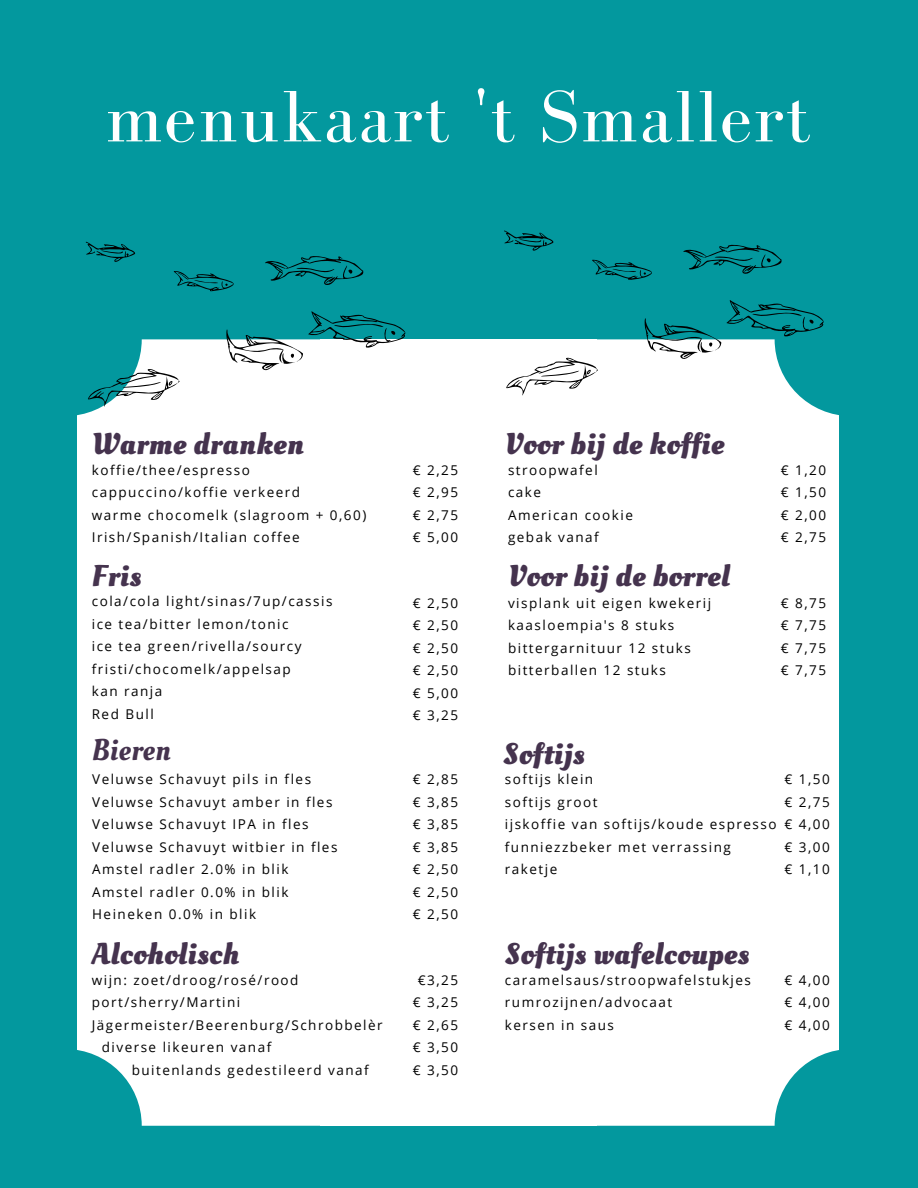
<style>
.page{position:relative;width:918px;height:1188px;background:#03989e}
.page>*{position:absolute;margin:0;border:0;box-sizing:border-box;transform-origin:0 0}
.t1{font:75px "Bodoni FLF";letter-spacing:.02em;color:#fff}
.t2{font:700 30px "Oleo Script";letter-spacing:.02em;color:#45334e}
.t3{font:30px "Oleo Script";letter-spacing:.02em;color:#45334e}
.t4{font:13.5px "Open Sans";letter-spacing:.11em;color:#000}
</style>
<div class="page">
<div style="left:78px;top:409px;width:242px;height:186px;background:#fff"></div>
<div style="left:320px;top:339px;width:276px;height:262px;background:#fff"></div>
<div style="left:596px;top:398px;width:242px;height:197px;background:#fff"></div>
<div style="left:78px;top:595px;width:249px;height:275px;background:#fff"></div>
<div style="left:320px;top:595px;width:276px;height:275px;background:#fff"></div>
<div style="left:589px;top:595px;width:249px;height:275px;background:#fff"></div>
<div style="left:78px;top:870px;width:242px;height:256px;background:#fff"></div>
<div style="left:320px;top:864px;width:276px;height:262px;background:#fff"></div>
<div style="left:596px;top:870px;width:242px;height:256px;background:#fff"></div>
<svg style="left:504px;top:230px;width:320px;height:168px"></svg>
<svg style="left:85px;top:241px;width:321px;height:168px"></svg>
<p class="t1" style="left:106px;top:76px;width:707px">menukaart 't Smallert</p>
<p class="t2" style="left:92px;top:424px;width:213px">Warme dranken</p>
<p class="t4" style="left:92px;top:460px;width:160px">koffie/thee/espresso</p>
<p class="t4" style="left:92px;top:483px;width:210px">cappuccino/koffie verkeerd</p>
<p class="t4" style="left:92px;top:505px;width:276px">warme chocomelk (slagroom + 0,60)</p>
<p class="t4" style="left:92px;top:528px;width:210px">Irish/Spanish/Italian coffee</p>
<p class="t2" style="left:92px;top:556px;width:51px">Fris</p>
<p class="t4" style="left:92px;top:592px;width:242px">cola/cola light/sinas/7up/cassis</p>
<p class="t4" style="left:92px;top:614px;width:198px">ice tea/bitter lemon/tonic</p>
<p class="t4" style="left:92px;top:637px;width:211px">ice tea green/rivella/sourcy</p>
<p class="t4" style="left:92px;top:659px;width:201px">fristi/chocomelk/appelsap</p>
<p class="t4" style="left:92px;top:682px;width:72px">kan ranja</p>
<p class="t4" style="left:92px;top:704px;width:63px">Red Bull</p>
<p class="t3" style="left:92px;top:730px;width:80px">Bieren</p>
<p class="t4" style="left:92px;top:770px;width:220px">Veluwse Schavuyt pils in fles</p>
<p class="t4" style="left:92px;top:792px;width:242px">Veluwse Schavuyt amber in fles</p>
<p class="t4" style="left:92px;top:815px;width:218px">Veluwse Schavuyt IPA in fles</p>
<p class="t4" style="left:92px;top:837px;width:247px">Veluwse Schavuyt witbier in fles</p>
<p class="t4" style="left:92px;top:860px;width:198px">Amstel radler 2.0% in blik</p>
<p class="t4" style="left:92px;top:882px;width:198px">Amstel radler 0.0% in blik</p>
<p class="t4" style="left:92px;top:905px;width:165px">Heineken 0.0% in blik</p>
<p class="t2" style="left:92px;top:934px;width:149px">Alcoholisch</p>
<p class="t4" style="left:92px;top:970px;width:208px">wijn: zoet/droog/rosé/rood</p>
<p class="t4" style="left:92px;top:993px;width:150px">port/sherry/Martini</p>
<p class="t4" style="left:92px;top:1015px;width:292px">Jägermeister/Beerenburg/Schrobbelèr</p>
<p class="t4" style="left:102px;top:1038px;width:171px">diverse likeuren vanaf</p>
<p class="t4" style="left:132px;top:1060px;width:239px">buitenlands gedestileerd vanaf</p>
<p class="t4" style="left:413px;top:460px;width:47px">€ 2,25</p>
<p class="t4" style="left:413px;top:483px;width:47px">€ 2,95</p>
<p class="t4" style="left:413px;top:505px;width:47px">€ 2,75</p>
<p class="t4" style="left:413px;top:528px;width:47px">€ 5,00</p>
<p class="t4" style="left:413px;top:593px;width:47px">€ 2,50</p>
<p class="t4" style="left:413px;top:616px;width:47px">€ 2,50</p>
<p class="t4" style="left:413px;top:638px;width:47px">€ 2,50</p>
<p class="t4" style="left:413px;top:661px;width:47px">€ 2,50</p>
<p class="t4" style="left:413px;top:683px;width:47px">€ 5,00</p>
<p class="t4" style="left:413px;top:706px;width:47px">€ 3,25</p>
<p class="t4" style="left:413px;top:770px;width:47px">€ 2,85</p>
<p class="t4" style="left:413px;top:792px;width:47px">€ 3,85</p>
<p class="t4" style="left:413px;top:815px;width:47px">€ 3,85</p>
<p class="t4" style="left:413px;top:837px;width:47px">€ 3,85</p>
<p class="t4" style="left:413px;top:860px;width:47px">€ 2,50</p>
<p class="t4" style="left:413px;top:882px;width:47px">€ 2,50</p>
<p class="t4" style="left:413px;top:905px;width:47px">€ 2,50</p>
<p class="t4" style="left:418px;top:970px;width:42px">€3,25</p>
<p class="t4" style="left:413px;top:993px;width:47px">€ 3,25</p>
<p class="t4" style="left:413px;top:1015px;width:47px">€ 2,65</p>
<p class="t4" style="left:413px;top:1038px;width:47px">€ 3,50</p>
<p class="t4" style="left:413px;top:1060px;width:47px">€ 3,50</p>
<p class="t2" style="left:505px;top:424px;width:221px">Voor bij de koffie</p>
<p class="t4" style="left:508px;top:460px;width:91px">stroopwafel</p>
<p class="t4" style="left:508px;top:483px;width:35px">cake</p>
<p class="t4" style="left:508px;top:505px;width:126px">American cookie</p>
<p class="t4" style="left:508px;top:528px;width:92px">gebak vanaf</p>
<p class="t2" style="left:508px;top:556px;width:224px">Voor bij de borrel</p>
<p class="t4" style="left:508px;top:593px;width:205px">visplank uit eigen kwekerij</p>
<p class="t4" style="left:508px;top:616px;width:168px">kaasloempia's 8 stuks</p>
<p class="t4" style="left:508px;top:638px;width:184px">bittergarnituur 12 stuks</p>
<p class="t4" style="left:508px;top:661px;width:159px">bitterballen 12 stuks</p>
<p class="t4" style="left:781px;top:460px;width:47px">€ 1,20</p>
<p class="t4" style="left:781px;top:483px;width:47px">€ 1,50</p>
<p class="t4" style="left:781px;top:505px;width:47px">€ 2,00</p>
<p class="t4" style="left:781px;top:528px;width:47px">€ 2,75</p>
<p class="t4" style="left:781px;top:593px;width:47px">€ 8,75</p>
<p class="t4" style="left:781px;top:616px;width:47px">€ 7,75</p>
<p class="t4" style="left:781px;top:638px;width:47px">€ 7,75</p>
<p class="t4" style="left:781px;top:661px;width:47px">€ 7,75</p>
<p class="t2" style="left:503px;top:734px;width:83px">Softijs</p>
<p class="t4" style="left:505px;top:770px;width:90px">softijs klein</p>
<p class="t4" style="left:505px;top:792px;width:94px">softijs groot</p>
<p class="t4" style="left:505px;top:815px;width:273px">ijskoffie van softijs/koude espresso</p>
<p class="t4" style="left:505px;top:837px;width:227px">funniezzbeker met verrassing</p>
<p class="t4" style="left:505px;top:860px;width:54px">raketje</p>
<p class="t4" style="left:784px;top:770px;width:47px">€ 1,50</p>
<p class="t4" style="left:784px;top:792px;width:47px">€ 2,75</p>
<p class="t4" style="left:784px;top:815px;width:47px">€ 4,00</p>
<p class="t4" style="left:784px;top:837px;width:47px">€ 3,00</p>
<p class="t4" style="left:784px;top:860px;width:47px">€ 1,10</p>
<p class="t2" style="left:505px;top:934px;width:246px">Softijs wafelcoupes</p>
<p class="t4" style="left:505px;top:970px;width:248px">caramelsaus/stroopwafelstukjes</p>
<p class="t4" style="left:505px;top:993px;width:169px">rumrozijnen/advocaat</p>
<p class="t4" style="left:505px;top:1015px;width:111px">kersen in saus</p>
<p class="t4" style="left:784px;top:970px;width:47px">€ 4,00</p>
<p class="t4" style="left:784px;top:993px;width:47px">€ 4,00</p>
<p class="t4" style="left:784px;top:1015px;width:47px">€ 4,00</p>
</div>
